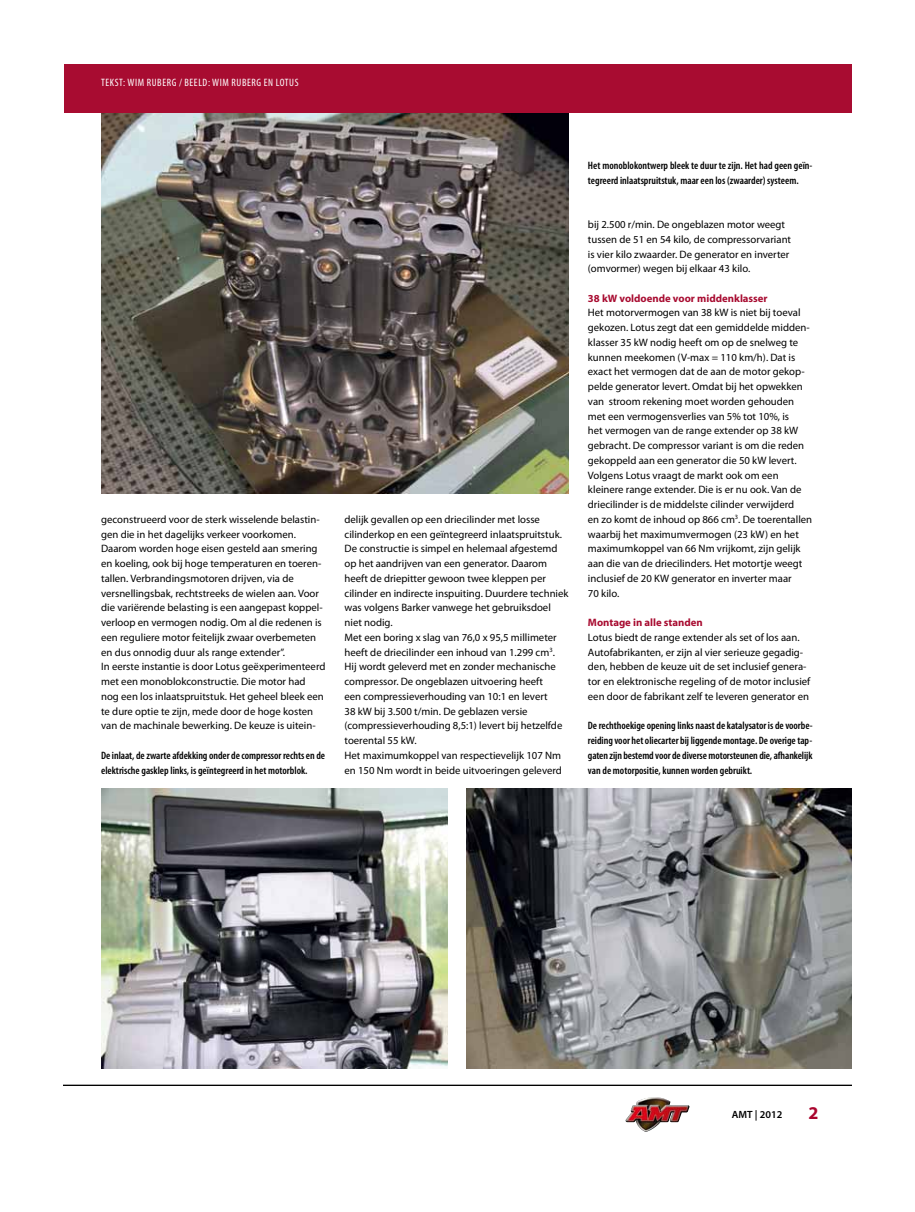
<style>
.page{position:relative;width:915px;height:1212px;background:#fff}
.page>*{position:absolute;margin:0;border:0;box-sizing:border-box;transform-origin:0 0}
.t1{font:700 18px "Myriad Pro";color:#aa052e}
.t2{font:10.65px/14.7px "Myriad Pro";color:#000}
.t3{font:600 condensed 10.65px/14.7px "Myriad Pro";color:#000}
.t4{font:700 10.65px "Myriad Pro";color:#a80c31}
.t5{font:condensed 10.65px "Myriad Pro";letter-spacing:.055em;color:#fff}
.t6{font:600 10.5px "Myriad Pro";color:#000}
</style>
<div class="page">
<img style="left:625px;top:1097px;width:64px;height:35px">
<img style="left:101px;top:112px;width:467px;height:381px">
<img style="left:466px;top:788px;width:384px;height:280px">
<div style="left:64px;top:64px;width:786px;height:48px;background:#a80c31"></div>
<hr style="left:64px;top:1084px;width:786px;height:2px;background:#000">
<img style="left:101px;top:788px;width:346px;height:280px">
<p class="t5" style="left:101px;top:76px;width:199px">TEKST: WIM RUBERG / BEELD: WIM RUBERG EN LOTUS</p>
<p class="t2" style="left:101px;top:512px;width:226px">geconstrueerd voor de sterk wisselende belastin&shy;gen die in het dagelijks verkeer voorkomen.<br>Daarom worden hoge eisen gesteld aan smering en koeling, ook bij hoge temperaturen en toeren&shy;tallen. Verbrandingsmotoren drijven, via de versnellingsbak, rechtstreeks de wielen aan. Voor die variërende belasting is een aangepast koppel&shy;verloop en vermogen nodig. Om al die redenen is een reguliere motor feitelijk zwaar overbemeten en dus onnodig duur als range extender”.<br>In eerste instantie is door Lotus geëxperimenteerd met een monoblokconstructie. Die motor had nog een los inlaatspruitstuk. Het geheel bleek een te dure optie te zijn, mede door de hoge kosten van de machinale bewerking. De keuze is uitein-</p>
<p class="t3" style="left:101px;top:748px;width:225px">De inlaat, de zwarte afdekking onder de compressor rechts en de elektrische gasklep links, is geïntegreerd in het motorblok.</p>
<p class="t2" style="left:344px;top:512px;width:225px">delijk gevallen op een driecilinder met losse cilinderkop en een geïntegreerd inlaatspruitstuk.<br>De constructie is simpel en helemaal afgestemd op het aandrijven van een generator. Daarom heeft de driepitter gewoon twee kleppen per cilinder en indirecte inspuiting. Duurdere techniek was volgens Barker vanwege het gebruiksdoel niet nodig.<br>Met een boring x slag van 76,0 x 95,5 millimeter heeft de driecilinder een inhoud van 1.299 cm<sup>3</sup>.<br>Hij wordt geleverd met en zonder mechanische compressor. De ongeblazen uitvoering heeft<br>een compressieverhouding van 10:1 en levert<br>38 kW bij 3.500 t/min. De geblazen versie (compressieverhouding 8,5:1) levert bij hetzelfde toerental 55 kW.<br>Het maximumkoppel van respectievelijk 107 Nm en 150 Nm wordt in beide uitvoeringen geleverd</p>
<p class="t3" style="left:587px;top:158px;width:226px">Het monoblokontwerp bleek te duur te zijn. Het had geen geïn&shy;tegreerd inlaatspruitstuk, maar een los (zwaarder) systeem.</p>
<p class="t2" style="left:587px;top:217px;width:205px">bij 2.500 r/min. De ongeblazen motor weegt tussen de 51 en 54 kilo, de compressorvariant is vier kilo zwaarder. De generator en inverter (omvormer) wegen bij elkaar 43 kilo.</p>
<p class="t4" style="left:587px;top:291px;width:181px">38 kW voldoende voor middenklasser</p>
<p class="t2" style="left:587px;top:305px;width:226px">Het motorvermogen van 38 kW is niet bij toeval gekozen. Lotus zegt dat een gemiddelde midden&shy;klasser 35 kW nodig heeft om op de snelweg te kunnen meekomen (V-max = 110 km/h). Dat is exact het vermogen dat de aan de motor gekop&shy;pelde generator levert. Omdat bij het opwekken van stroom rekening moet worden gehouden met een vermogensverlies van 5% tot 10%, is<br>het vermogen van de range extender op 38 kW gebracht. De compressor variant is om die reden gekoppeld aan een generator die 50 kW levert.<br>Volgens Lotus vraagt de markt ook om een kleinere range extender. Die is er nu ook. Van de driecilinder is de middelste cilinder verwijderd<br>en zo komt de inhoud op 866 cm<sup>3</sup>. De toerentallen waarbij het maximumvermogen (23 kW) en het maximumkoppel van 66 Nm vrijkomt, zijn gelijk aan die van de driecilinders. Het motortje weegt inclusief de 20 KW generator en inverter maar<br>70 kilo.</p>
<p class="t4" style="left:587px;top:616px;width:116px">Montage in alle standen</p>
<p class="t2" style="left:587px;top:630px;width:224px">Lotus biedt de range extender als set of los aan.<br>Autofabrikanten, er zijn al vier serieuze gegadig&shy;den, hebben de keuze uit de set inclusief genera&shy;tor en elektronische regeling of de motor inclusief een door de fabrikant zelf te leveren generator en</p>
<p class="t3" style="left:587px;top:719px;width:226px;text-align:justify">De rechthoekige opening links naast de katalysator is de voorbe&shy;reiding voor het oliecarter bij liggende montage. De overige tap&shy;gaten zijn bestemd voor de diverse motorsteunen die, afhankelijk van de motorpositie, kunnen worden gebruikt.</p>
<p class="t6" style="left:731px;top:1107px;width:52px">AMT | 2012</p>
<h1 class="t1" style="left:808px;top:1101px;width:11px">2</h1>
</div>
